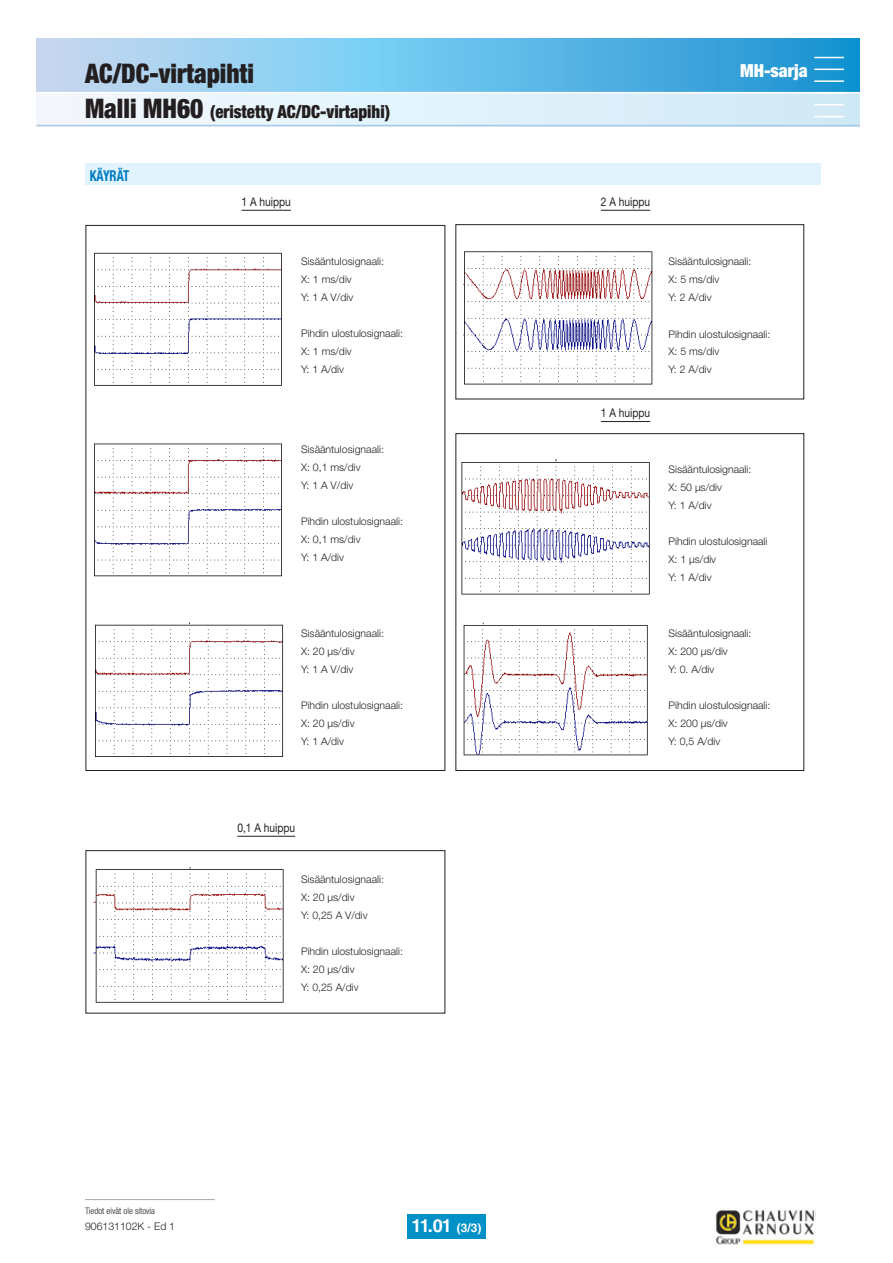
<style>
.page{position:relative;width:893px;height:1263px;background:#fff}
.page>*{position:absolute;margin:0;border:0;box-sizing:border-box;transform-origin:0 0}
.t1{font:900 condensed 27px "Helvetica Neue LT Std";color:#231f20;scale:.94 1}
.t2{font:900 condensed 18px "Helvetica Neue LT Std";color:#231f20;scale:.94 1}
.t3{font:900 condensed 18px "Helvetica Neue LT Std";color:#fff}
.t4{font:700 18px "Helvetica LT Std";color:#fff}
.t5{font:700 condensed 15px "Helvetica Neue LT Std";color:#007ac2;scale:.85 1}
.t6{font:12px "Helvetica Neue LT Std";color:#231f20;scale:.85 1}
.t7{font:300 10.5px/18px "Helvetica Neue LT Std";color:#231f20}
.t8{font:300 condensed 9px "Helvetica Neue LT Pro";color:#231f20}
.s1{font-size:27px}
.s2{font-size:12px}
</style>
<div class="page">
<img style="left:716px;top:1210px;width:100px;height:35px">
<div style="left:36px;top:38px;width:824px;height:88px;background:linear-gradient(to right,#c6e3f9,#1798d7)"></div>
<div style="left:36px;top:93px;width:824px;height:33px;background:linear-gradient(to right,#f3f9fd,#d0eaf7)"></div>
<hr style="left:37px;top:92px;width:823px;height:1px;background:#fff">
<hr style="left:37px;top:125px;width:823px;height:1px;background:#a9c8e4">
<hr style="left:814px;top:69px;width:30px;height:1px;background:#fff">
<hr style="left:814px;top:92px;width:30px;height:2px;background:#fff">
<hr style="left:814px;top:104px;width:30px;height:2px;background:#fff">
<hr style="left:814px;top:57px;width:30px;height:1px;background:#fff">
<hr style="left:814px;top:80px;width:30px;height:2px;background:#fff">
<hr style="left:814px;top:116px;width:30px;height:1px;background:#fff">
<hr style="left:85px;top:1199px;width:130px;height:1px;background:#a7a9ac">
<div style="left:407px;top:1215px;width:79px;height:24px;background:#0191c7"></div>
<div style="left:86px;top:163px;width:735px;height:22px;background:#e1f4fd"></div>
<hr style="left:242px;top:210px;width:49px;height:1px;background:#231f20">
<img style="left:94px;top:252px;width:188px;height:134px">
<hr style="left:601px;top:210px;width:49px;height:1px;background:#231f20">
<hr style="left:601px;top:421px;width:49px;height:1px;background:#231f20">
<img style="left:463px;top:251px;width:190px;height:134px">
<div style="left:455px;top:224px;width:349px;height:175px;border:1px solid #231f20"></div>
<img style="left:461px;top:459px;width:189px;height:136px">
<div style="left:455px;top:433px;width:349px;height:338px;border:1px solid #231f20"></div>
<hr style="left:237px;top:836px;width:58px;height:1px;background:#231f20">
<img style="left:93px;top:867px;width:191px;height:136px">
<div style="left:86px;top:850px;width:359px;height:163px;border:1px solid #231f20"></div>
<img style="left:95px;top:622px;width:189px;height:135px">
<img style="left:463px;top:622px;width:185px;height:134px">
<img style="left:95px;top:443px;width:187px;height:133px">
<h1 class="t1" style="left:85px;top:57px;width:181px">AC/DC-virtapihti</h1>
<h2 class="t3" style="left:740px;top:59px;width:69px">MH-sarja</h2>
<h2 class="t2" style="left:85px;top:100px;width:326px"><span class="s1">Malli MH60</span> (eristetty AC/DC-virtapihi)</h2>
<h2 class="t3" style="left:741px;top:59px;width:68px">Serie MN</h2>
<h3 class="t5" style="left:90px;top:166px;width:48px">KÄYRÄT</h3>
<p class="t6" style="left:242px;top:194px;width:60px">1 A huippu</p>
<p class="t6" style="left:601px;top:194px;width:60px">2 A huippu</p>
<p class="t7" style="left:301px;top:252px;width:84px">Sisääntulosignaali:<br>X: 1 ms/div<br>Y: 1 A V/div</p>
<p class="t7" style="left:301px;top:324px;width:103px">Pihdin ulostulosignaali:<br>X: 1 ms/div<br>Y: 1 A/div</p>
<p class="t7" style="left:301px;top:440px;width:84px">Sisääntulosignaali:<br>X: 0,1 ms/div<br>Y: 1 A V/div</p>
<p class="t7" style="left:301px;top:512px;width:103px">Pihdin ulostulosignaali:<br>X: 0,1 ms/div<br>Y: 1 A/div</p>
<p class="t7" style="left:301px;top:624px;width:84px">Sisääntulosignaali:<br>X: 20 µs/div<br>Y: 1 A V/div</p>
<p class="t7" style="left:301px;top:696px;width:103px">Pihdin ulostulosignaali:<br>X: 20 µs/div<br>Y: 1 A/div</p>
<p class="t6" style="left:601px;top:405px;width:60px">1 A huippu</p>
<p class="t7" style="left:668px;top:253px;width:84px">Sisääntulosignaali:<br>X: 5 ms/div<br>Y: 2 A/div</p>
<p class="t7" style="left:668px;top:325px;width:103px">Pihdin ulostulosignaali:<br>X: 5 ms/div<br>Y: 2 A/div</p>
<p class="t7" style="left:668px;top:460px;width:84px">Sisääntulosignaali:<br>X: 50 µs/div<br>Y: 1 A/div</p>
<p class="t7" style="left:668px;top:532px;width:100px">Pihdin ulostulosignaali<br>X: 1 µs/div<br>Y: 1 A/div</p>
<p class="t7" style="left:668px;top:624px;width:84px">Sisääntulosignaali:<br>X: 200 µs/div<br>Y: 0. A/div</p>
<p class="t7" style="left:668px;top:696px;width:103px">Pihdin ulostulosignaali:<br>X: 200 µs/div<br>Y: 0,5 A/div</p>
<p class="t6" style="left:237px;top:820px;width:70px">0,1 A huippu</p>
<p class="t7" style="left:301px;top:870px;width:84px">Sisääntulosignaali:<br>X: 20 µs/div<br>Y: 0,25 A V/div</p>
<p class="t7" style="left:301px;top:942px;width:103px">Pihdin ulostulosignaali:<br>X: 20 µs/div<br>Y: 0,25 A/div</p>
<p class="t8" style="left:85px;top:1206px;width:71px">Tiedot eivät ole sitovia</p>
<p class="t7" style="left:85px;top:1217px;width:92px">906131102K - Ed 1</p>
<h2 class="t4" style="left:412px;top:1214px;width:71px">11.01 <span class="s2">(3/3)</span></h2>
</div>
